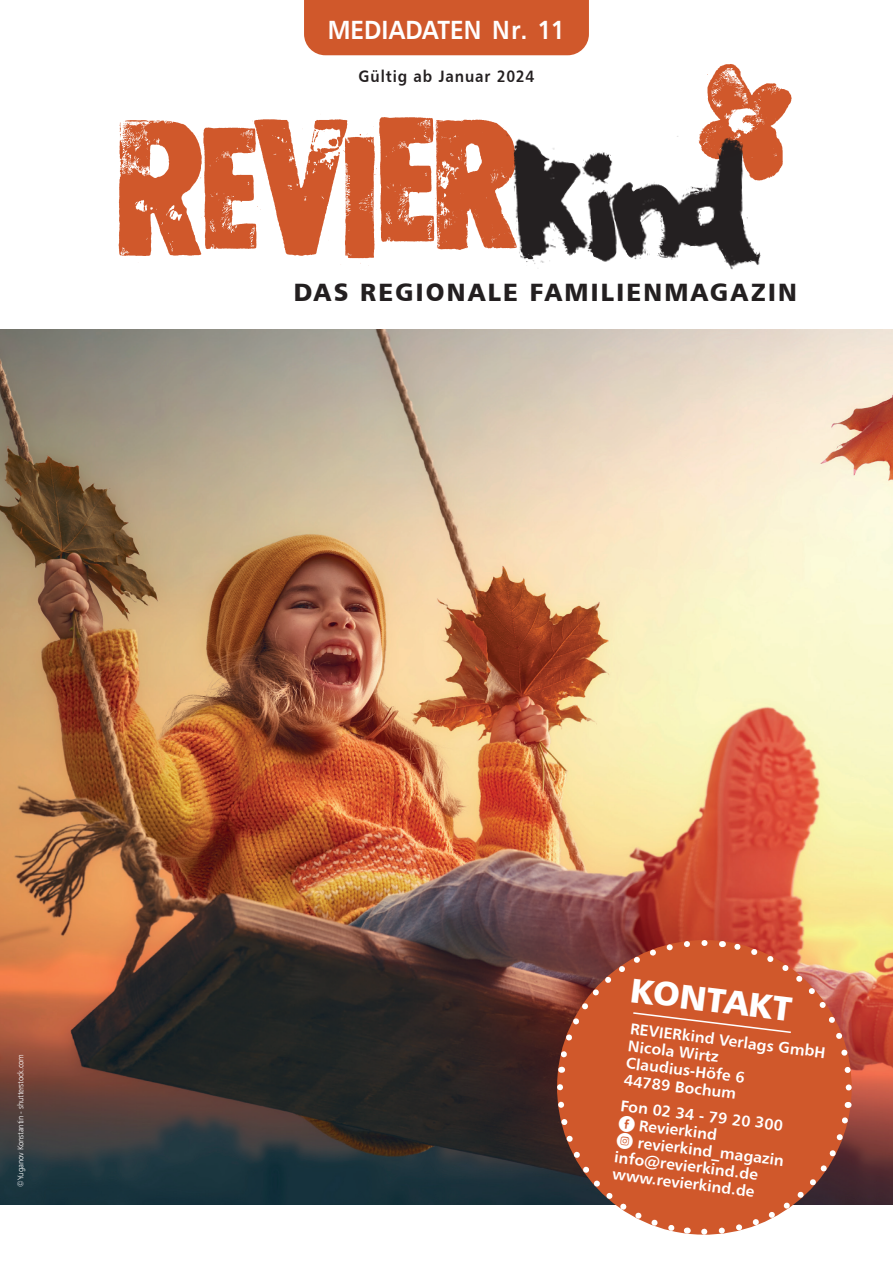
<style>
.page{position:relative;width:893px;height:1263px;background:#fff}
.page>*{position:absolute;margin:0;border:0;box-sizing:border-box;transform-origin:0 0}
.t1{font:34.5px "Humanist 777 BT Black B";color:#fff}
.t2{font:26.4px "Humanist 777 BT Bold B";color:#fff;scale:.91 1}
.t3{font:25.05px "Humanist 777 BT Black B";letter-spacing:.09em;color:#231f20}
.t4{font:16.5px "Humanist 777 BT Bold B";letter-spacing:.06em;color:#231f20;scale:.91 1}
.t5{font:15.75px/17.2px "Humanist 777 BT Bold B";color:#fff}
.t6{font:8.4px "Humanist 777 BT Light B";letter-spacing:-.02em;color:#fff;scale:.94 1}
.s1{font-family:"Social Media Circled"}
</style>
<div class="page">
<img style="left:0;top:330px;width:893px;height:874px">
<div style="left:304px;top:0;width:285px;height:55px;background:#d0582b"></div>
<svg style="left:548px;top:931px;width:312px;height:274px"></svg>
<svg style="left:554px;top:937px;width:301px;height:298px"></svg>
<img style="left:276px;top:119px;width:67px;height:137px">
<img style="left:379px;top:117px;width:57px;height:125px">
<img style="left:707px;top:64px;width:85px;height:102px">
<img style="left:203px;top:119px;width:73px;height:130px">
<img style="left:436px;top:119px;width:64px;height:131px">
<img style="left:500px;top:122px;width:282px;height:148px">
<img style="left:118px;top:120px;width:84px;height:136px">
<img style="left:320px;top:120px;width:91px;height:146px">
<h2 class="t2" style="left:328px;top:14px;width:262px">MEDIADATEN Nr. 11</h2>
<p class="t4" style="left:359px;top:65px;width:195px">Gültig ab Januar 2024</p>
<h3 class="t3" style="left:294px;top:276px;width:505px">DAS REGIONALE FAMILIENMAGAZIN</h3>
<p class="t6" style="left:15px;top:1186px;width:143px;rotate:-90deg">©Yuganov Konstantin - shutterstock.com</p>
<h1 class="t1" style="left:633px;top:968px;width:164px;rotate:7deg">KONTAKT</h1>
<p class="t5" style="left:631px;top:1020px;width:198px;rotate:7deg">REVIERkind Verlags GmbH<br>Nicola Wirtz<br>Claudius-Höfe 6<br>44789 Bochum</p>
<p class="t5" style="left:622px;top:1096px;width:170px;rotate:7deg">Fon 02 34 - 79 20 300<br><span class="s1">E</span> Revierkind<br><span class="s1">Q</span> revierkind_magazin info@revierkind.de www.revierkind.de</p>
</div>
